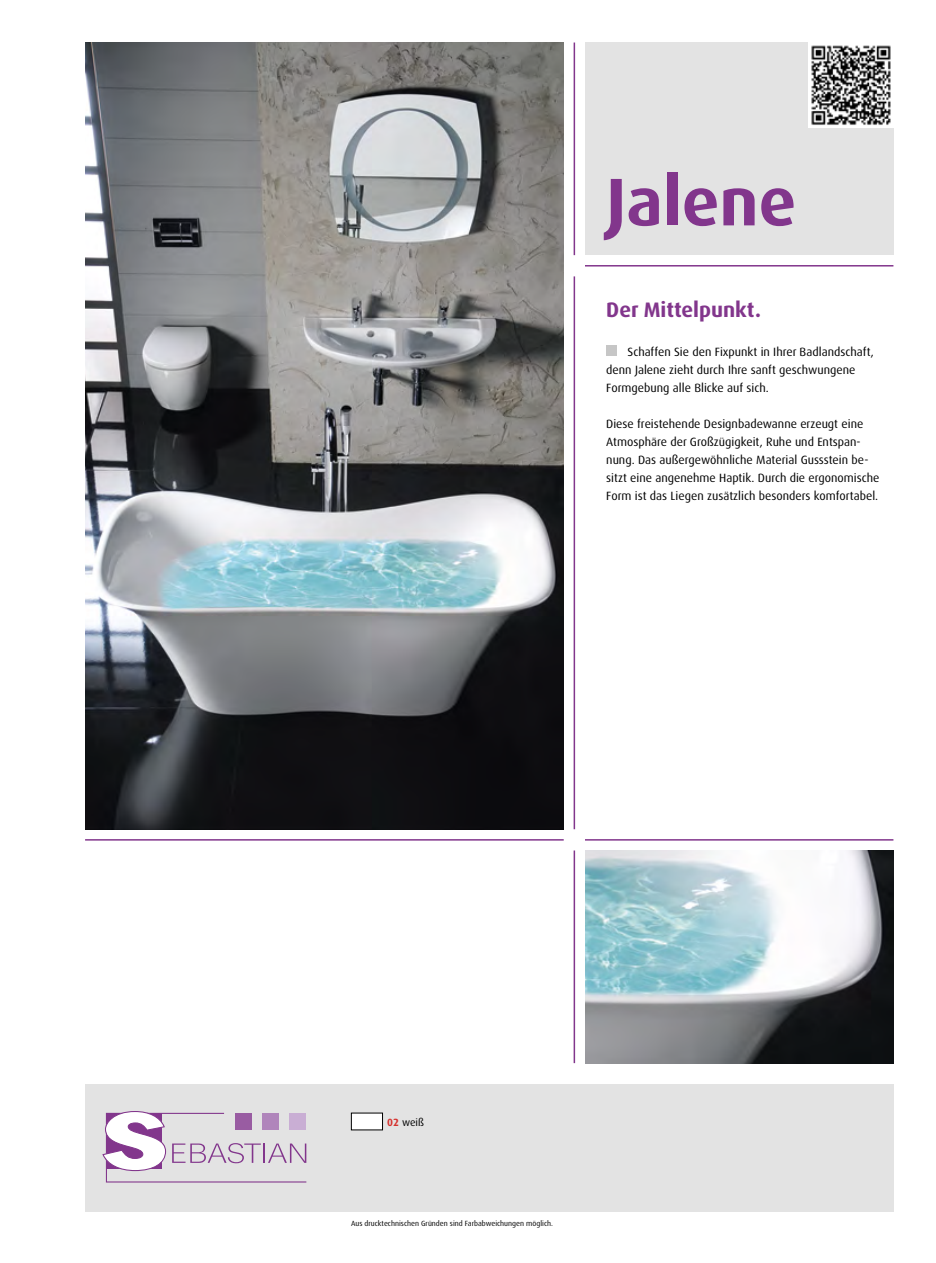
<style>
.page{position:relative;width:936px;height:1263px;background:#fff}
.page>*{position:absolute;margin:0;border:0;box-sizing:border-box;transform-origin:0 0}
.t1{font:700 67.5px "Dax OT";color:#82368c}
.t2{font:700 21px "Dax OT";color:#82368c}
.t3{font:12px/18px "Dax OT";color:#000}
.t4{font:10.5px "Dax OT";color:#000}
.t5{font:7.5px "Dax OT";color:#000}
.s1{font-weight:700;color:#d5312d}
</style>
<div class="page">
<img style="left:585px;top:850px;width:308px;height:213px">
<hr style="left:585px;top:839px;width:308px;height:2px;background:#82368c">
<hr style="left:573px;top:43px;width:2px;height:212px;background:#82368c">
<hr style="left:585px;top:265px;width:308px;height:1px;background:#82368c">
<hr style="left:573px;top:276px;width:2px;height:553px;background:#82368c">
<div style="left:585px;top:43px;width:308px;height:212px;background:#e3e3e3"></div>
<div style="left:606px;top:345px;width:11px;height:11px;background:#c6c6c6"></div>
<img style="left:85px;top:43px;width:478px;height:786px">
<hr style="left:573px;top:850px;width:2px;height:213px;background:#82368c">
<hr style="left:85px;top:839px;width:478px;height:2px;background:#82368c">
<div style="left:85px;top:1084px;width:808px;height:128px;background:#e3e3e3"></div>
<svg style="left:102px;top:1111px;width:204px;height:71px"></svg>
<div style="left:351px;top:1113px;width:31px;height:17px;background:#fff"></div>
<div style="left:351px;top:1113px;width:32px;height:17px;border:1px solid #000"></div>
<img style="left:808px;top:43px;width:85px;height:85px">
<h1 class="t1" style="left:606px;top:159px;width:191px">Jalene</h1>
<h2 class="t2" style="left:606px;top:296px;width:156px">Der Mittelpunkt.</h2>
<p class="t3" style="left:606px;top:343px;width:269px;text-indent:21px">Schaffen Sie den Fixpunkt in Ihrer Badlandschaft, denn Jalene zieht durch Ihre sanft geschwungene<br>Formgebung alle Blicke auf sich.</p>
<p class="t3" style="left:606px;top:415px;width:275px">Diese freistehende Designbadewanne erzeugt eine Atmosphäre der Großzügigkeit, Ruhe und Entspan&shy;nung. Das außergewöhnliche Material Gussstein be&shy;sitzt eine angenehme Haptik. Durch die ergonomische Form ist das Liegen zusätzlich besonders komfortabel.</p>
<p class="t4" style="left:387px;top:1115px;width:38px"><span class="s1">02</span> weiß</p>
<p class="t5" style="left:351px;top:1219px;width:203px">Aus drucktechnischen Gründen sind Farbabweichungen möglich.</p>
</div>
